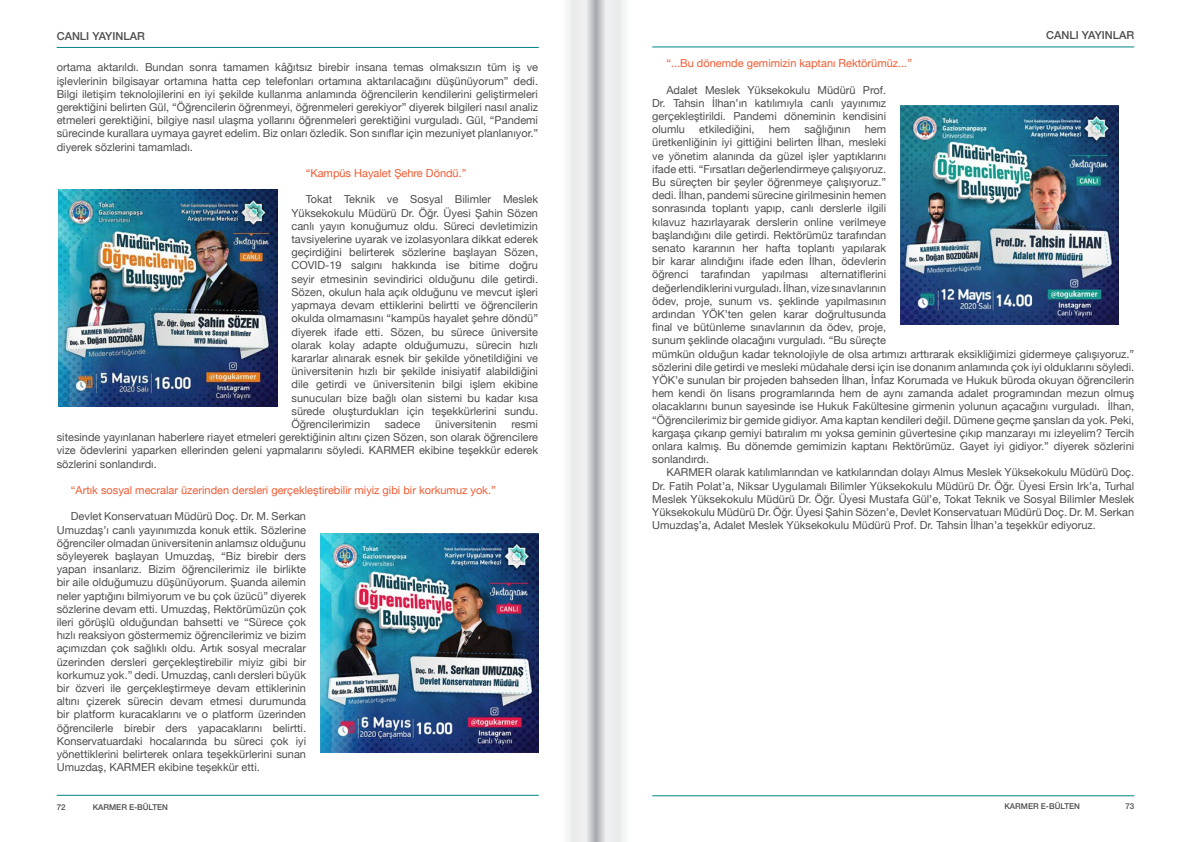
<style>
.page{position:relative;width:1191px;height:842px;background:#fff}
.page>*{position:absolute;margin:0;border:0;box-sizing:border-box;transform-origin:0 0}
.t1{font:11px/13.2px "Helvetica Neue";color:#4d4d4f;text-align:justify}
.t2{font:11px "Helvetica Neue";color:#f15a31}
.t3{font:500 11px "Helvetica Neue";color:#4d4d4f}
.t4{font:500 8px "Helvetica Neue";color:#4d4d4f}
</style>
<div class="page">
<img style="left:320px;top:534px;width:219px;height:219px">
<img style="left:59px;top:190px;width:218px;height:217px">
<img style="left:900px;top:106px;width:218px;height:218px">
<hr style="left:57px;top:795px;width:482px;height:1px;background:#008384">
<hr style="left:57px;top:47px;width:482px;height:1px;background:#008384">
<hr style="left:652px;top:795px;width:482px;height:1px;background:#008384">
<hr style="left:652px;top:47px;width:482px;height:1px;background:#008384">
<svg style="left:568px;top:0;width:27px;height:842px"></svg>
<svg style="left:595px;top:0;width:29px;height:842px"></svg>
<p class="t3" style="left:57px;top:27px;width:90px">CANLI YAYINLAR</p>
<p class="t1" style="left:57px;top:62px;width:483px">ortama aktarıldı. Bundan sonra tamamen kâğıtsız birebir insana temas olmaksızın tüm iş ve işlevlerinin bilgisayar ortamına hatta cep telefonları ortamına aktarılacağını düşünüyorum” dedi.<br>Bilgi iletişim teknolojilerini en iyi şekilde kullanma anlamında öğrencilerin kendilerini geliştirmeleri gerektiğini belirten Gül, “Öğrencilerin öğrenmeyi, öğrenmeleri gerekiyor” diyerek bilgileri nasıl analiz etmeleri gerektiğini, bilgiye nasıl ulaşma yollarını öğrenmeleri gerektiğini vurguladı. Gül, “Pandemi sürecinde kurallara uymaya gayret edelim. Biz onları özledik. Son sınıflar için mezuniyet planlanıyor.” diyerek sözlerini tamamladı.</p>
<p class="t2" style="left:306px;top:165px;width:162px">“Kampüs Hayalet Şehre Döndü.”</p>
<p class="t1" style="left:291px;top:194px;width:248px;text-indent:14px">Tokat Teknik ve Sosyal Bilimler Meslek Yüksekokulu Müdürü Dr. Öğr. Üyesi Şahin Sözen canlı yayın konuğumuz oldu. Süreci devletimizin tavsiyelerine uyarak ve izolasyonlara dikkat ederek geçirdiğini belirterek sözlerine başlayan Sözen, COVID-19 salgını hakkında ise bitime doğru seyir etmesinin sevindirici olduğunu dile getirdi.<br>Sözen, okulun hala açık olduğunu ve mevcut işleri yapmaya devam ettiklerini belirtti ve öğrencilerin okulda olmamasını “kampüs hayalet şehre döndü” diyerek ifade etti. Sözen, bu sürece üniversite olarak kolay adapte olduğumuzu, sürecin hızlı kararlar alınarak esnek bir şekilde yönetildiğini ve üniversitenin hızlı bir şekilde inisiyatif alabildiğini dile getirdi ve üniversitenin bilgi işlem ekibine sunucuları bize bağlı olan sistemi bu kadar kısa sürede oluşturdukları için teşekkürlerini sundu.<br>Öğrencilerimizin</p>
<p class="t1" style="left:57px;top:418px;width:483px;text-indent:454px">resmi sitesinde yayınlanan haberlere riayet etmeleri gerektiğinin altını çizen Sözen, son olarak öğrencilere vize ödevlerini yaparken ellerinden geleni yapmalarını söyledi. KARMER ekibine teşekkür ederek sözlerini sonlandırdı.</p>
<p class="t2" style="left:71px;top:482px;width:426px">“Artık sosyal mecralar üzerinden dersleri gerçekleştirebilir miyiz gibi bir korkumuz yok.”</p>
<p class="t1" style="left:57px;top:510px;width:251px;text-indent:14px">Devlet Konservatuarı Müdürü Doç. Dr. M. Serkan Umuzdaş’ı canlı yayınımızda konuk ettik. Sözlerine öğrenciler olmadan üniversitenin anlamsız olduğunu söyleyerek başlayan Umuzdaş, “Biz birebir ders yapan insanlarız. Bizim öğrencilerimiz ile birlikte bir aile olduğumuzu düşünüyorum. Şuanda ailemin neler yaptığını bilmiyorum ve bu çok üzücü” diyerek sözlerine devam etti. Umuzdaş, Rektörümüzün çok ileri görüşlü olduğundan bahsetti ve “Sürece çok hızlı reaksiyon göstermemiz öğrencilerimiz ve bizim açımızdan çok sağlıklı oldu. Artık sosyal mecralar üzerinden dersleri gerçekleştirebilir miyiz gibi bir korkumuz yok.” dedi. Umuzdaş, canlı dersleri büyük bir özveri ile gerçekleştirmeye devam ettiklerinin altını çizerek sürecin devam etmesi durumunda bir platform kuracaklarını ve o platform üzerinden öğrencilerle birebir ders yapacaklarını belirtti.<br>Konservatuardaki hocalarında bu süreci çok iyi yönettiklerini belirterek onlara teşekkürlerini sunan Umuzdaş, KARMER ekibine teşekkür etti.</p>
<p class="t1" style="left:385px;top:418px;width:37px">sadece</p>
<p class="t1" style="left:435px;top:418px;width:63px">üniversitenin</p>
<p class="t3" style="left:1046px;top:26px;width:90px">CANLI YAYINLAR</p>
<p class="t2" style="left:666px;top:55px;width:247px">“...Bu dönemde gemimizin kaptanı Rektörümüz...”</p>
<p class="t1" style="left:652px;top:84px;width:235px;text-indent:14px">Adalet Meslek Yüksekokulu Müdürü Prof.<br>Dr. Tahsin İlhan’ın katılımıyla canlı yayınımız gerçekleştirildi. Pandemi döneminin kendisini olumlu</p>
<p class="t1" style="left:699px;top:123px;width:57px">etkilediğini,</p>
<p class="t1" style="left:768px;top:123px;width:23px">hem</p>
<p class="t1" style="left:804px;top:123px;width:48px">sağlığının</p>
<p class="t1" style="left:652px;top:123px;width:483px;text-align:left;text-indent:212px">hem<br>üretkenliğinin iyi gittiğini belirten İlhan, mesleki<br>ve yönetim alanında da güzel işler yaptıklarını<br>ifade etti. “Fırsatları değerlendirmeye çalışıyoruz.<br>Bu süreçten bir şeyler öğrenmeye çalışıyoruz.”<br>dedi. İlhan, pandemi sürecine girilmesinin hemen<br>sonrasında toplantı yapıp, canlı derslerle ilgili<br>kılavuz hazırlayarak derslerin online verilmeye<br>başlandığını dile getirdi. Rektörümüz tarafından<br>senato kararının her hafta toplantı yapılarak<br>bir karar alındığını ifade eden İlhan, ödevlerin<br>öğrenci tarafından yapılması alternatiflerini<br>değerlendiklerini vurguladı. İlhan, vize sınavlarının<br>ödev, proje, sunum vs. şeklinde yapılmasının<br>ardından YÖK’ten gelen karar doğrultusunda<br>final ve bütünleme sınavlarının da ödev, proje,<br>sunum şeklinde olacağını vurguladı. “Bu süreçte<br>mümkün olduğun kadar teknolojiyle de olsa artımızı arttırarak eksikliğimizi gidermeye çalışıyoruz.” sözlerini dile getirdi ve mesleki müdahale dersi için ise donanım anlamında çok iyi olduklarını söyledi.<br>YÖK’e sunulan bir projeden bahseden İlhan, İnfaz Korumada ve Hukuk büroda okuyan öğrencilerin hem kendi ön lisans programlarında hem de aynı zamanda adalet programından mezun olmuş olacaklarını bunun sayesinde ise Hukuk Fakültesine girmenin yolunun açacağını vurguladı. İlhan, “Öğrencilerimiz bir gemide gidiyor. Ama kaptan kendileri değil. Dümene geçme şansları da yok. Peki, kargaşa çıkarıp gemiyi batıralım mı yoksa geminin güvertesine çıkıp manzarayı mı izleyelim? Tercih onlara kalmış. Bu dönemde gemimizin kaptanı Rektörümüz. Gayet iyi gidiyor.” diyerek sözlerini sonlandırdı.</p>
<p class="t1" style="left:652px;top:466px;width:483px;text-indent:14px">KARMER olarak katılımlarından ve katkılarından dolayı Almus Meslek Yüksekokulu Müdürü Doç.<br>Dr. Fatih Polat’a, Niksar Uygulamalı Bilimler Yüksekokulu Müdürü Dr. Öğr. Üyesi Ersin Irk’a, Turhal Meslek Yüksekokulu Müdürü Dr. Öğr. Üyesi Mustafa Gül’e, Tokat Teknik ve Sosyal Bilimler Meslek Yüksekokulu Müdürü Dr. Öğr. Üyesi Şahin Sözen’e, Devlet Konservatuarı Müdürü Doç. Dr. M. Serkan Umuzdaş’a, Adalet Meslek Yüksekokulu Müdürü Prof. Dr. Tahsin İlhan’a teşekkür ediyoruz.</p>
<p class="t4" style="left:57px;top:801px;width:10px">72</p>
<p class="t4" style="left:93px;top:801px;width:77px">KARMER E-BÜLTEN</p>
<p class="t4" style="left:1004px;top:800px;width:77px">KARMER E-BÜLTEN</p>
<p class="t4" style="left:1125px;top:800px;width:10px">73</p>
</div>
